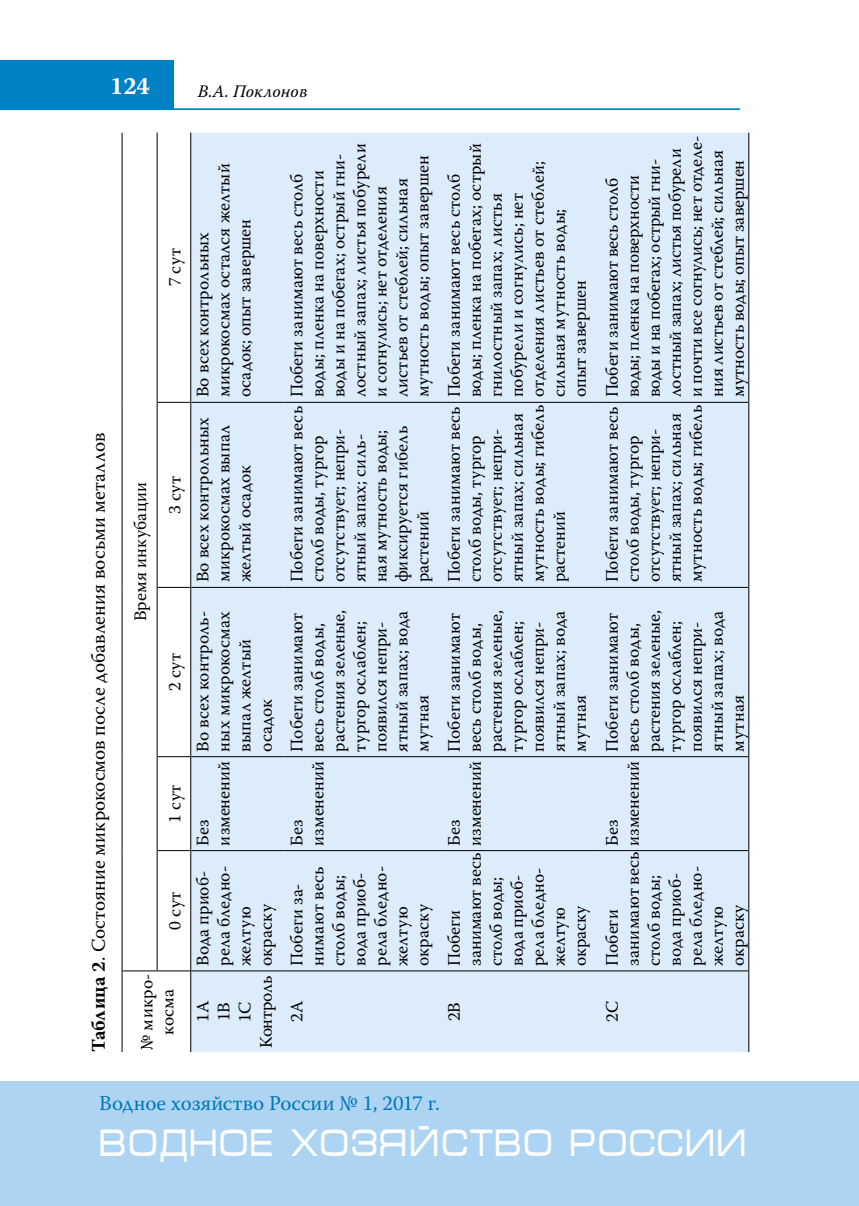
<style>
.page{position:relative;width:859px;height:1206px;background:#fff}
.page>*{position:absolute;margin:0;border:0;box-sizing:border-box;transform-origin:0 0}
.t1{font:38.5px "Micra";color:#fff;scale:.81 1}
.t2{font:700 24.5px "Warnock Pro";color:#fff}
.t3{font:21px "Warnock Pro";color:#0077b6}
.t4{font:19.25px "Warnock Pro";letter-spacing:.005em;color:#000}
.t5{font:17.5px/21px "Warnock Pro";letter-spacing:.01em;color:#000}
.t6{font:17.5px/21px "Warnock Pro";letter-spacing:-.01em;color:#000;text-align:center}
.t7{font:italic 17.5px "Warnock Pro";letter-spacing:.005em;color:#000}
.s1{font-weight:700}
</style>
<div class="page">
<hr style="left:0;top:108px;width:739px;height:2px;background:#0080c5">
<div style="left:0;top:60px;width:174px;height:50px;background:#0080c5"></div>
<div style="left:0;top:1081px;width:858px;height:124px;background:#add4f3"></div>
<div style="left:191px;top:133px;width:557px;height:919px;background:#dcecfa"></div>
<hr style="left:122px;top:970px;width:1px;height:82px;background:#000">
<hr style="left:122px;top:850px;width:1px;height:120px;background:#000">
<hr style="left:122px;top:970px;width:35px;height:1px;background:#000">
<hr style="left:122px;top:756px;width:1px;height:94px;background:#000">
<hr style="left:122px;top:587px;width:1px;height:169px;background:#000">
<hr style="left:122px;top:402px;width:1px;height:185px;background:#000">
<hr style="left:122px;top:133px;width:1px;height:269px;background:#000">
<hr style="left:157px;top:850px;width:1px;height:121px;background:#000">
<hr style="left:157px;top:970px;width:33px;height:1px;background:#000">
<hr style="left:157px;top:756px;width:1px;height:94px;background:#000">
<hr style="left:157px;top:850px;width:33px;height:1px;background:#000">
<hr style="left:157px;top:587px;width:1px;height:169px;background:#000">
<hr style="left:157px;top:756px;width:33px;height:1px;background:#000">
<hr style="left:157px;top:402px;width:1px;height:185px;background:#000">
<hr style="left:157px;top:587px;width:33px;height:1px;background:#000">
<hr style="left:157px;top:133px;width:1px;height:269px;background:#000">
<hr style="left:157px;top:402px;width:33px;height:1px;background:#000">
<hr style="left:190px;top:970px;width:1px;height:82px;background:#000">
<hr style="left:190px;top:850px;width:1px;height:120px;background:#000">
<hr style="left:191px;top:970px;width:93px;height:1px;background:#000">
<hr style="left:190px;top:756px;width:1px;height:94px;background:#000">
<hr style="left:191px;top:850px;width:93px;height:1px;background:#000">
<hr style="left:190px;top:587px;width:1px;height:169px;background:#000">
<hr style="left:191px;top:756px;width:93px;height:1px;background:#000">
<hr style="left:190px;top:402px;width:1px;height:185px;background:#000">
<hr style="left:191px;top:587px;width:93px;height:1px;background:#000">
<hr style="left:190px;top:133px;width:1px;height:269px;background:#000">
<hr style="left:191px;top:402px;width:93px;height:1px;background:#000">
<hr style="left:284px;top:970px;width:157px;height:1px;background:#000">
<hr style="left:284px;top:850px;width:157px;height:1px;background:#000">
<hr style="left:284px;top:756px;width:157px;height:1px;background:#000">
<hr style="left:284px;top:587px;width:157px;height:1px;background:#000">
<hr style="left:284px;top:402px;width:157px;height:1px;background:#000">
<hr style="left:441px;top:970px;width:158px;height:1px;background:#000">
<hr style="left:441px;top:850px;width:158px;height:1px;background:#000">
<hr style="left:441px;top:756px;width:158px;height:1px;background:#000">
<hr style="left:441px;top:587px;width:158px;height:1px;background:#000">
<hr style="left:441px;top:402px;width:158px;height:1px;background:#000">
<hr style="left:599px;top:970px;width:149px;height:1px;background:#000">
<hr style="left:599px;top:850px;width:149px;height:1px;background:#000">
<hr style="left:599px;top:756px;width:149px;height:1px;background:#000">
<hr style="left:599px;top:587px;width:149px;height:1px;background:#000">
<hr style="left:599px;top:402px;width:149px;height:1px;background:#000">
<hr style="left:748px;top:970px;width:1px;height:82px;background:#000">
<hr style="left:748px;top:850px;width:1px;height:120px;background:#000">
<hr style="left:748px;top:756px;width:1px;height:94px;background:#000">
<hr style="left:748px;top:587px;width:1px;height:169px;background:#000">
<hr style="left:748px;top:402px;width:1px;height:185px;background:#000">
<hr style="left:748px;top:133px;width:1px;height:269px;background:#000">
<h2 class="t2" style="left:110px;top:71px;width:41px">124</h2>
<p class="t7" style="left:198px;top:81px;width:111px">В.А. Поклонов</p>
<p class="t4" style="left:87px;top:1052px;width:621px;rotate:-90deg"><span class="s1">Таблица 2</span>. Состояние микрокосмов после добавления восьми металлов</p>
<p class="t5" style="left:164px;top:286px;width:40px;rotate:-90deg">7 сут</p>
<p class="t5" style="left:129px;top:621px;width:141px;rotate:-90deg">Время инкубации</p>
<p class="t5" style="left:164px;top:514px;width:40px;rotate:-90deg">3 сут</p>
<p class="t5" style="left:164px;top:691px;width:40px;rotate:-90deg">2 сут</p>
<p class="t5" style="left:164px;top:822px;width:40px;rotate:-90deg">1 сут</p>
<p class="t5" style="left:164px;top:929px;width:40px;rotate:-90deg">0 сут</p>
<p class="t5" style="left:136px;top:1049px;width:76px;text-align:center;rotate:-90deg">№ микро&shy;косма</p>
<p class="t5" style="left:192px;top:397px;width:235px;rotate:-90deg">Во всех контрольных микрокосмах остался желтый осадок; опыт завершен</p>
<p class="t5" style="left:192px;top:582px;width:167px;rotate:-90deg">Во всех контрольных микрокосмах выпал желтый осадок</p>
<p class="t5" style="left:192px;top:751px;width:142px;rotate:-90deg">Во всех контроль&shy;ных микрокосмах выпал желтый осадок</p>
<p class="t5" style="left:192px;top:845px;width:86px;rotate:-90deg">Без изменений</p>
<p class="t5" style="left:192px;top:965px;width:102px;rotate:-90deg">Вода приоб&shy;рела бледно&shy;желтую окраску</p>
<p class="t6" style="left:192px;top:1048px;width:74px;rotate:-90deg">1А<br>1В<br>1С<br>Контроль</p>
<p class="t5" style="left:286px;top:397px;width:255px;rotate:-90deg">Побеги занимают весь столб воды; пленка на поверхности воды и на побегах; острый гни&shy;лостный запах; листья побурели и согнулись; нет отделения листьев от стеблей; сильная мутность воды; опыт завершен</p>
<p class="t5" style="left:286px;top:582px;width:178px;rotate:-90deg">Побеги занимают весь столб воды, тургор отсутствует; непри&shy;ятный запах; силь&shy;ная мутность воды; фиксируется гибель растений</p>
<p class="t5" style="left:286px;top:751px;width:143px;rotate:-90deg">Побеги занимают весь столб воды, растения зеленые, тургор ослаблен; появился непри&shy;ятный запах; вода мутная</p>
<p class="t5" style="left:286px;top:845px;width:86px;rotate:-90deg">Без изменений</p>
<p class="t5" style="left:286px;top:965px;width:102px;rotate:-90deg">Побеги за&shy;нимают весь столб воды; вода приоб&shy;рела бледно&shy;желтую окраску</p>
<p class="t5" style="left:286px;top:1022px;width:23px;rotate:-90deg">2А</p>
<p class="t5" style="left:443px;top:397px;width:255px;rotate:-90deg">Побеги занимают весь столб воды; пленка на побегах; острый гнилостный запах; листья побурели и согнулись; нет</p>
<p class="t5" style="left:443px;top:582px;width:422px;rotate:-90deg">Побеги занимают весь<br>столб воды, тургор<br>отсутствует; непри-<br>ятный запах; сильная<br>мутность воды; гибель отделения листьев от стеблей; растений</p>
<p class="t5" style="left:548px;top:397px;width:190px;rotate:-90deg">сильная мутность воды; опыт завершен</p>
<p class="t5" style="left:443px;top:751px;width:143px;rotate:-90deg">Побеги занимают весь столб воды, растения зеленые, тургор ослаблен; появился непри&shy;ятный запах; вода мутная</p>
<p class="t5" style="left:443px;top:966px;width:207px;rotate:-90deg">Побеги<br>занимают весь изменений столб воды;<br>вода приоб-<br>рела бледно-<br>желтую<br>окраску</p>
<p class="t5" style="left:443px;top:845px;width:28px;rotate:-90deg">Без</p>
<p class="t5" style="left:443px;top:1021px;width:21px;rotate:-90deg">2B</p>
<p class="t5" style="left:601px;top:582px;width:448px;rotate:-90deg">Побеги занимают весь<br>столб воды, тургор<br>отсутствует; непри-<br>ятный запах; сильная<br>мутность воды; гибель и почти все согнулись; нет отделе-</p>
<p class="t5" style="left:601px;top:397px;width:250px;rotate:-90deg">Побеги занимают весь столб воды; пленка на поверхности воды и на побегах; острый гни&shy;лостный запах; листья побурели</p>
<p class="t5" style="left:706px;top:397px;width:249px;rotate:-90deg">ния листьев от стеблей; сильная мутность воды; опыт завершен</p>
<p class="t5" style="left:601px;top:751px;width:143px;rotate:-90deg">Побеги занимают весь столб воды, растения зеленые, тургор ослаблен; появился непри&shy;ятный запах; вода мутная</p>
<p class="t5" style="left:601px;top:966px;width:207px;rotate:-90deg">Побеги<br>занимают весь изменений столб воды;<br>вода приоб-<br>рела бледно-<br>желтую<br>окраску</p>
<p class="t5" style="left:601px;top:845px;width:28px;rotate:-90deg">Без</p>
<p class="t5" style="left:601px;top:1022px;width:22px;rotate:-90deg">2C</p>
<p class="t3" style="left:99px;top:1090px;width:342px">Водное хозяйство России № 1, 2017 г.</p>
<h1 class="t1" style="left:99px;top:1122px;width:801px">ВОДНОЕ ХОЗЯЙСТВО РОССИИ</h1>
</div>
